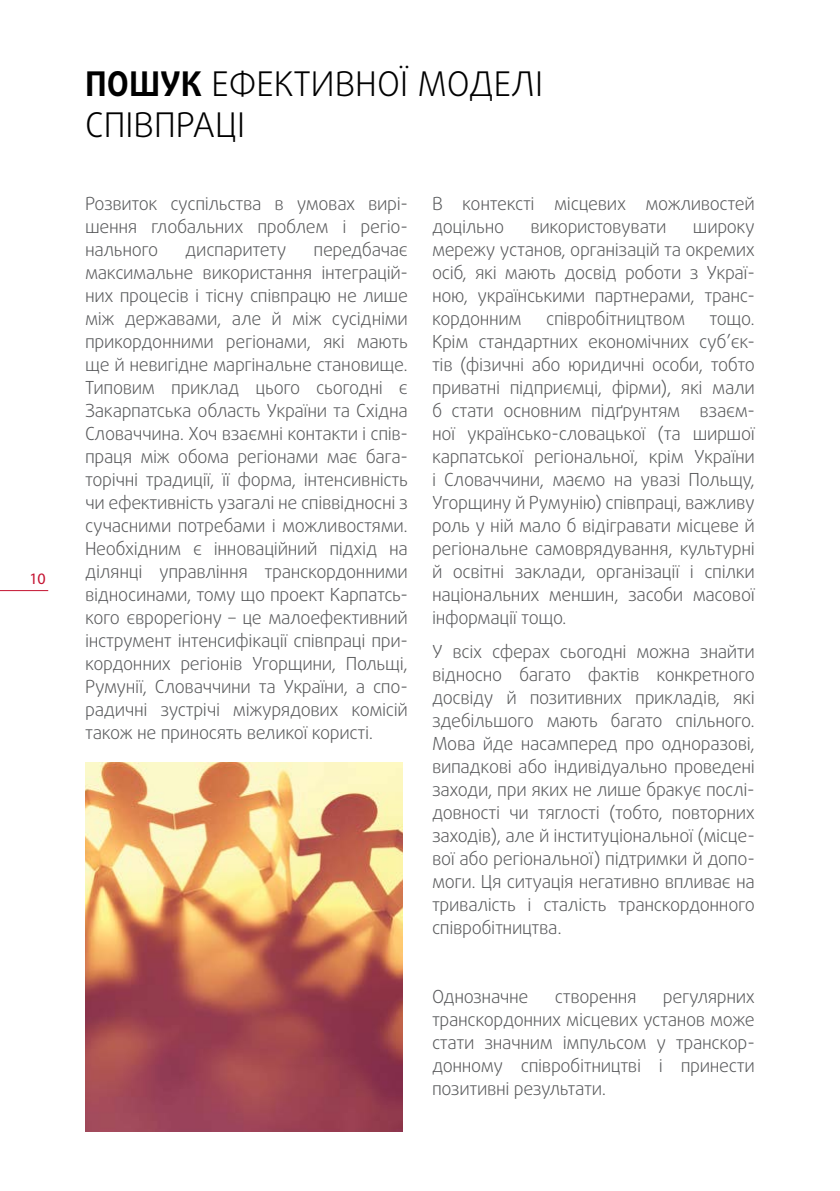
<style>
.page{position:relative;width:840px;height:1191px;background:#fff}
.page>*{position:absolute;margin:0;border:0;box-sizing:border-box;transform-origin:0 0}
.t1{font:300 34px/40.8px "Daxline Pro";color:#000}
.t2{font:300 18px/23px "Daxline Pro";letter-spacing:-.02em;color:#58595b;text-align:justify}
.t3{font:16px "Myriad Pro";color:#c41230}
.s1{font-weight:700}
</style>
<div class="page">
<hr style="left:0;top:590px;width:48px;height:1px;background:#c41230">
<img style="left:85px;top:763px;width:318px;height:368px">
<p class="t3" style="left:29px;top:570px;width:18px">10</p>
<h1 class="t1" style="left:85px;top:64px;width:459px"><span class="s1">ПОШУК</span> ЕФЕКТИВНОЇ МОДЕЛІ<br>СПІВПРАЦІ</h1>
<p class="t2" style="left:85px;top:192px;width:324px">Розвиток суспільства в умовах вирі&shy;шення глобальних проблем і регіо&shy;нального</p>
<p class="t2" style="left:85px;top:238px;width:324px;text-indent:228px">передбачає максимальне використання інтеграцій&shy;них процесів і тісну співпрацю не лише між державами, але й між сусідніми прикордонними регіонами, які мають ще й невигідне маргінальне становище.<br>Типовим приклад цього сьогодні є Закарпатська область України та Східна Словаччина. Хоч взаємні контакти і спів&shy;праця між обома регіонами має бага&shy;торічні традиції, її форма, інтенсивність чи ефективність узагалі не співвідносні з сучасними потребами і можливостями.<br>Необхідним є інноваційний підхід на ділянці управління транскордонними відносинами, тому що проект Карпатсь&shy;кого єврорегіону – це малоефективний інструмент інтенсифікації співпраці при&shy;кордонних регіонів Угорщини, Польщі, Румунії, Словаччини та України, а спо&shy;радичні зустрічі міжурядових комісій також не приносять великої користі.</p>
<p class="t2" style="left:185px;top:238px;width:103px">диспаритету</p>
<p class="t2" style="left:432px;top:192px;width:324px">В контексті місцевих можливостей доцільно</p>
<p class="t2" style="left:432px;top:215px;width:324px;text-indent:261px">широку мережу установ, організацій та окремих осіб, які мають досвід роботи з Украї&shy;ною, українськими партнерами, транс&shy;кордонним</p>
<p class="t2" style="left:530px;top:215px;width:137px">використовувати</p>
<p class="t2" style="left:546px;top:307px;width:140px">співробітництвом</p>
<p class="t2" style="left:432px;top:307px;width:324px;text-indent:277px">тощо.<br>Крім стандартних економічних суб’єк&shy;тів (фізичні або юридичні особи, тобто приватні підприємці, фірми), які мали б стати основним підґрунтям взаєм&shy;ної українсько-словацької (та ширшої карпатської регіональної, крім України і Словаччини, маємо на увазі Польщу, Угорщину й Румунію) співпраці, важливу роль у ній мало б відігравати місцеве й регіональне самоврядування, культурні й освітні заклади, організації і спілки національних меншин, засоби масової інформації тощо.</p>
<p class="t2" style="left:432px;top:640px;width:324px">У всіх сферах сьогодні можна знайти відносно багато фактів конкретного досвіду й позитивних прикладів, які здебільшого мають багато спільного.<br>Мова йде насамперед про одноразові, випадкові або індивідуально проведені заходи, при яких не лише бракує послі&shy;довності чи тяглості (тобто, повторних заходів), але й інституціональної (місце&shy;вої або регіональної) підтримки й допо&shy;моги. Ця ситуація негативно впливає на тривалість і сталість транскордонного співробітництва.</p>
<p class="t2" style="left:432px;top:985px;width:98px">Однозначне</p>
<p class="t2" style="left:554px;top:985px;width:83px">створення</p>
<p class="t2" style="left:432px;top:985px;width:324px;text-indent:231px">регулярних транскордонних місцевих установ може стати значним імпульсом у транскор&shy;донному співробітництві і принести позитивні результати.</p>
</div>
